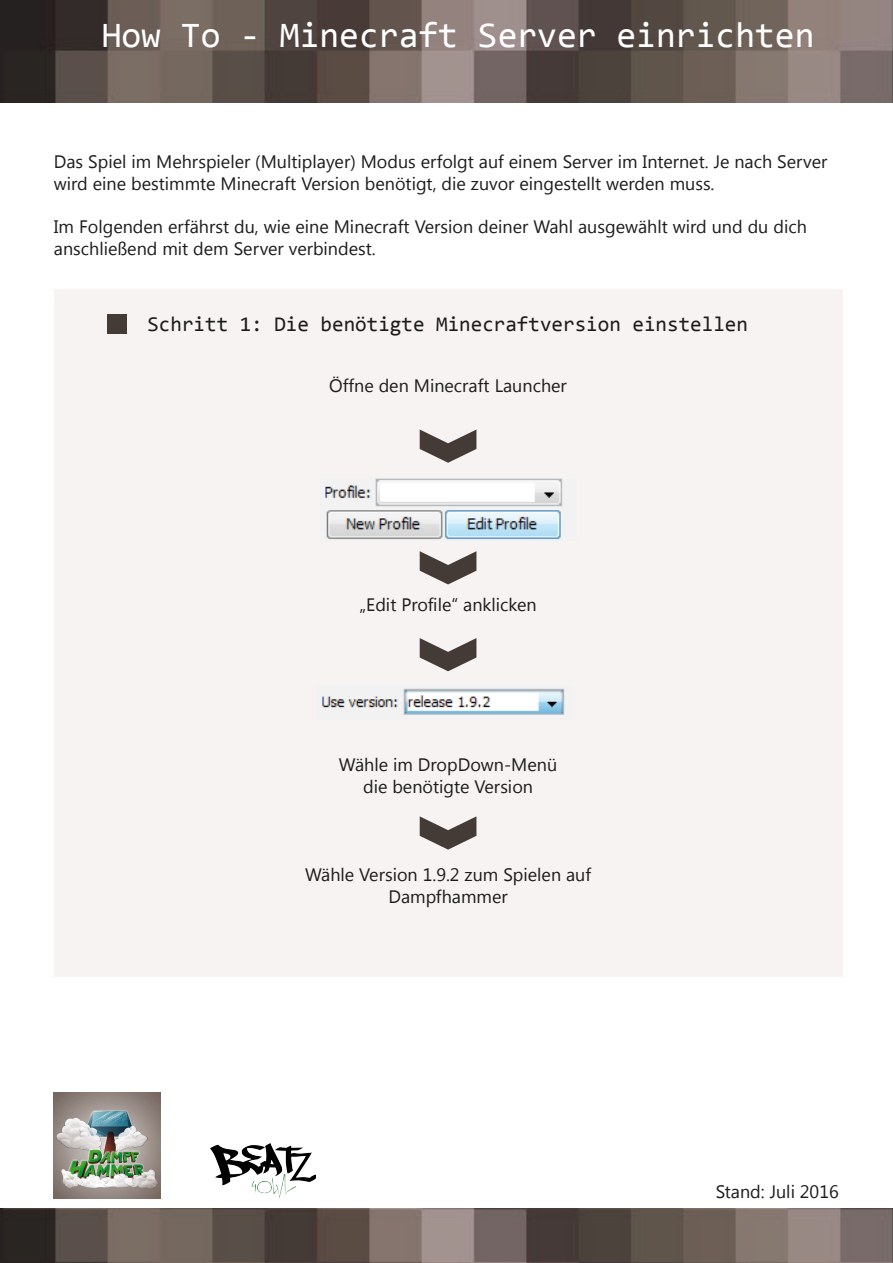
<style>
.page{position:relative;width:893px;height:1263px;background:#fff}
.page>*{position:absolute;margin:0;border:0;box-sizing:border-box;transform-origin:0 0}
.t1{font:36px "Consolas";color:#fff}
.t2{font:21px "Consolas";color:#1c1c1b}
.Mengentext{font:18px "Segoe UI Symbol";color:#1c1c1b}
.Aufzählung{font:18px "Segoe UI Symbol";color:#1c1c1b}
</style>
<div class="page">
<img style="left:0;top:0;width:893px;height:103px">
<img style="left:0;top:1209px;width:893px;height:54px">
<img style="left:211px;top:1143px;width:105px;height:55px">
<img style="left:54px;top:1092px;width:106px;height:106px">
<div style="left:54px;top:289px;width:788px;height:688px;background:#f8f3f3"></div>
<svg style="left:420px;top:429px;width:56px;height:34px"></svg>
<svg style="left:420px;top:551px;width:56px;height:33px"></svg>
<svg style="left:420px;top:638px;width:56px;height:33px"></svg>
<svg style="left:420px;top:816px;width:56px;height:34px"></svg>
<div style="left:107px;top:315px;width:19px;height:19px;background:#443b37"></div>
<img style="left:325px;top:478px;width:238px;height:62px">
<img style="left:322px;top:688px;width:243px;height:27px">
<p class="t1" style="left:102px;top:11px;width:714px">How To - Minecraft Server einrichten</p>
<p class="Mengentext" style="left:277px;top:148px;width:41px">◆●▼ ●</p>
<p class="Mengentext" style="left:377px;top:148px;width:40px">□ ◆▲</p>
<p class="Mengentext" style="left:442px;top:148px;width:57px">□● ▼ ◆</p>
<p class="Mengentext" style="left:523px;top:148px;width:12px">■</p>
<p class="Mengentext" style="left:647px;top:148px;width:59px">■▼ ■▼</p>
<p class="Mengentext" style="left:734px;top:148px;width:12px">■</p>
<p class="Mengentext" style="left:107px;top:170px;width:60px">■ ▲▼</p>
<p class="Mengentext" style="left:290px;top:170px;width:71px">▼ ▲□■</p>
<p class="Mengentext" style="left:385px;top:170px;width:49px">■▼▼</p>
<p class="Mengentext" style="left:479px;top:170px;width:31px">◆❖□</p>
<p class="Mengentext" style="left:533px;top:170px;width:70px">■ ▲▼ ●●▼</p>
<p class="Mengentext" style="left:655px;top:170px;width:58px">■ ◆▲▲</p>
<p class="Mengentext" style="left:88px;top:213px;width:77px">□●■■</p>
<p class="Mengentext" style="left:215px;top:213px;width:41px">▲▼ ◆</p>
<p class="Mengentext" style="left:404px;top:213px;width:71px">▼ ▲□■</p>
<p class="Mengentext" style="left:502px;top:213px;width:12px">■</p>
<p class="Mengentext" style="left:569px;top:213px;width:38px">● ◆▲</p>
<p class="Mengentext" style="left:63px;top:235px;width:42px">■▲ ●</p>
<p class="Mengentext" style="left:328px;top:235px;width:45px">■ ▲▼</p>
<p class="t2" style="left:147px;top:309px;width:602px">Schritt 1: Die benötigte Minecraftversion einstellen</p>
<p class="Aufzählung" style="left:390px;top:591px;width:53px">▼ □ ●</p>
<p class="Aufzählung" style="left:526px;top:591px;width:12px">■</p>
<p class="Aufzählung" style="left:374px;top:751px;width:6px">●</p>
<p class="Aufzählung" style="left:437px;top:751px;width:69px">□ □■</p>
<p class="Aufzählung" style="left:412px;top:773px;width:49px">■▼▼</p>
<p class="Aufzählung" style="left:500px;top:773px;width:34px">▲□■</p>
<p class="Aufzählung" style="left:341px;top:861px;width:79px">● ▲□■</p>
<p class="Aufzählung" style="left:537px;top:861px;width:50px">● ■ ◆</p>
</div>
